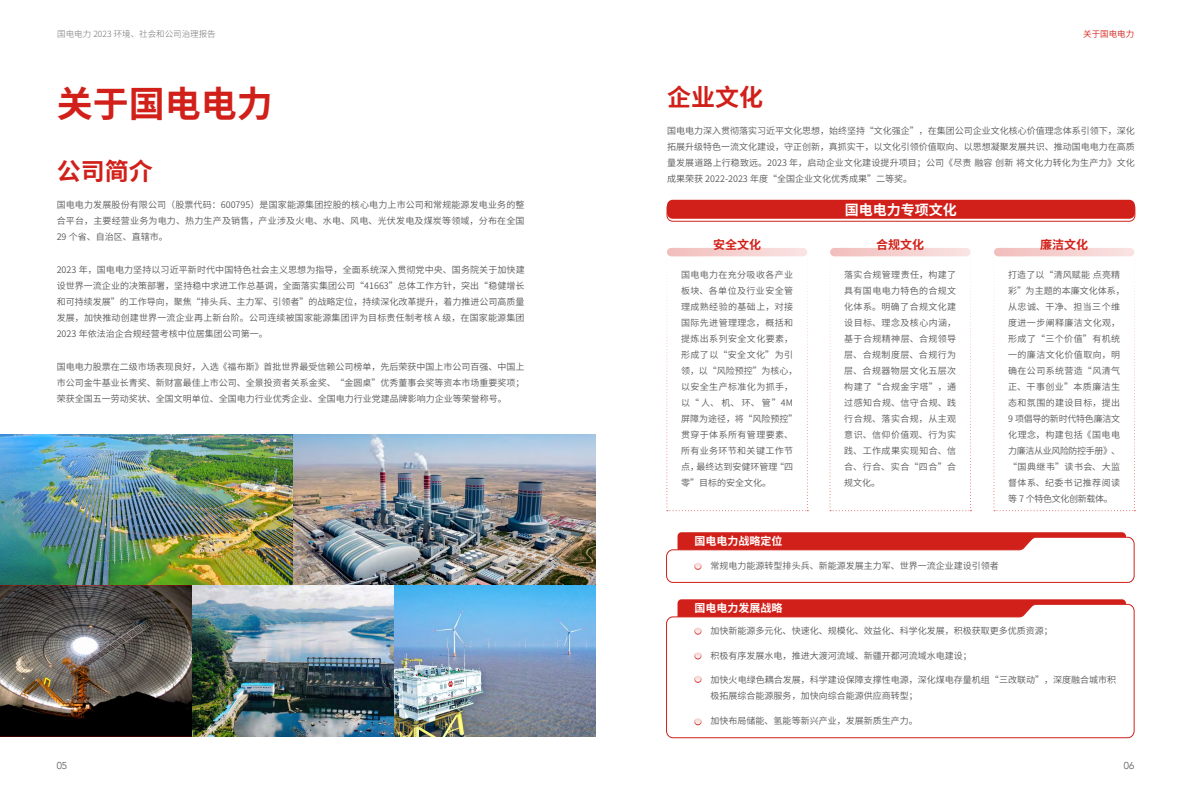
<style>
.page{position:relative;width:1191px;height:808px;background:#fff}
.page>*{position:absolute;margin:0;border:0;box-sizing:border-box;transform-origin:0 0}
.t1{font:700 36px "Source Han Sans CN";color:#d1201a}
.t2{font:700 24px "Source Han Sans CN";color:#d1201a}
.t3{font:700 14px "Source Han Sans CN";color:#fff}
.t4{font:700 12px "Source Han Sans CN";color:#d1201a}
.t5{font:700 11px "Source Han Sans CN";color:#fff}
.t6{font:300 10px "Avenir";color:#595757}
.t7{font:9px/16px "Source Han Sans CN";color:#595757;text-align:justify}
.t8{font:9px/16px "Source Han Sans CN";letter-spacing:.045em;color:#595757}
.t9{font:300 8.5px "Source Han Sans CN";color:#727171}
.t10{font:8.5px "Source Han Sans CN";color:#d1201a}
</style>
<div class="page">
<img style="left:0;top:435px;width:293px;height:151px">
<img style="left:0;top:586px;width:193px;height:151px">
<img style="left:293px;top:435px;width:302px;height:151px">
<img style="left:193px;top:586px;width:201px;height:151px">
<img style="left:394px;top:586px;width:201px;height:151px">
<div style="left:667px;top:202px;width:468px;height:19px;border:1px solid #d1201a;border-radius:6px"></div>
<svg style="left:666px;top:254px;width:142px;height:257px"></svg>
<svg style="left:667px;top:248px;width:140px;height:8px"></svg>
<svg style="left:829px;top:251px;width:142px;height:260px"></svg>
<svg style="left:830px;top:248px;width:140px;height:8px"></svg>
<svg style="left:993px;top:254px;width:142px;height:257px"></svg>
<svg style="left:994px;top:248px;width:140px;height:8px"></svg>
<div style="left:667px;top:200px;width:467px;height:19px;background:#d1201a;border-radius:6px"></div>
<div style="left:677px;top:532px;width:449px;height:34px;background:#d1201a;border-radius:4px"></div>
<svg style="left:666px;top:537px;width:468px;height:46px"></svg>
<div style="left:694px;top:563px;width:7px;height:6px;background:#f9e6e5;border-radius:50%"></div>
<div style="left:694px;top:563px;width:7px;height:6px;border:1px solid #d1201a;border-radius:50%"></div>
<div style="left:677px;top:599px;width:449px;height:34px;background:#d1201a;border-radius:4px"></div>
<svg style="left:666px;top:604px;width:468px;height:134px"></svg>
<div style="left:694px;top:628px;width:7px;height:6px;background:#f9e3e3;border-radius:50%"></div>
<div style="left:694px;top:627px;width:7px;height:7px;border:1px solid #d1201a;border-radius:50%"></div>
<div style="left:694px;top:652px;width:7px;height:7px;background:#f9e4e4;border-radius:50%"></div>
<div style="left:694px;top:652px;width:7px;height:7px;border:1px solid #d1201a;border-radius:50%"></div>
<div style="left:694px;top:676px;width:7px;height:6px;background:#f9e5e4;border-radius:50%"></div>
<div style="left:694px;top:676px;width:7px;height:6px;border:1px solid #d1201a;border-radius:50%"></div>
<div style="left:694px;top:718px;width:7px;height:7px;background:#f9e5e4;border-radius:50%"></div>
<div style="left:694px;top:718px;width:7px;height:7px;border:1px solid #d1201a;border-radius:50%"></div>
<p class="t9" style="left:57px;top:29px;width:160px">国电电力 2023 环境、社会和公司治理报告</p>
<p class="t10" style="left:1083px;top:29px;width:52px">关于国电电力</p>
<h1 class="t1" style="left:57px;top:83px;width:217px">关于国电电力</h1>
<h2 class="t2" style="left:57px;top:158px;width:97px">公司简介</h2>
<p class="t7" style="left:57px;top:197px;width:469px">国电电力发展股份有限公司（股票代码：600795）是国家能源集团控股的核心电力上市公司和常规能源发电业务的整合平台，主要经营业务为电力、热力生产及销售，产业涉及火电、水电、风电、光伏发电及煤炭等领域，分布在全国29 个省、自治区、直辖市。</p>
<p class="t7" style="left:57px;top:262px;width:469px">2023 年，国电电力坚持以习近平新时代中国特色社会主义思想为指导，全面系统深入贯彻党中央、国务院关于加快建设世界一流企业的决策部署，坚持稳中求进工作总基调，全面落实集团公司“41663”总体工作方针，突出“稳健增长和可持续发展”的工作导向，聚焦“排头兵、主力军、引领者”的战略定位，持续深化改革提升，着力推进公司高质量发展，加快推动创建世界一流企业再上新台阶。公司连续被国家能源集团评为目标责任制考核 A 级，在国家能源集团2023 年依法治企合规经营考核中位居集团公司第一。</p>
<p class="t7" style="left:57px;top:359px;width:469px">国电电力股票在二级市场表现良好，入选《福布斯》首批世界最受信赖公司榜单，先后荣获中国上市公司百强、中国上市公司金牛基业长青奖、新财富最佳上市公司、全景投资者关系金奖、“金圆桌”优秀董事会奖等资本市场重要奖项；荣获全国五一劳动奖状、全国文明单位、全国电力行业优秀企业、全国电力行业党建品牌影响力企业等荣誉称号。</p>
<h2 class="t2" style="left:667px;top:84px;width:97px">企业文化</h2>
<p class="t7" style="left:667px;top:123px;width:469px">国电电力深入贯彻落实习近平文化思想，始终坚持“文化强企”，在集团公司企业文化核心价值理念体系引领下，深化拓展升级特色一流文化建设，守正创新，真抓实干，以文化引领价值取向、以思想凝聚发展共识、推动国电电力在高质量发展道路上行稳致远。2023 年，启动企业文化建设提升项目；公司《尽责 融容 创新 将文化力转化为生产力》文化成果荣获 2022-2023 年度“全国企业文化优秀成果”二等奖。</p>
<h3 class="t4" style="left:713px;top:238px;width:49px">安全文化</h3>
<p class="t8" style="left:681px;top:267px;width:118px">国电电力在充分吸收各产业板块、各单位及行业安全管理成熟经验的基础上，对接国际先进管理理念，概括和提炼出系列安全文化要素，形成了以“安全文化”为引领，以“风险预控”为核心，以安全生产标准化为抓手，以“ 人、机、环、管 ”4M屏障为途径，将“风险预控”贯穿于体系所有管理要素、所有业务环节和关键工作节点，最终达到安健环管理“四零”目标的安全文化。</p>
<h3 class="t3" style="left:845px;top:202px;width:113px">国电电力专项文化</h3>
<h3 class="t4" style="left:876px;top:238px;width:49px">合规文化</h3>
<p class="t7" style="left:844px;top:267px;width:114px">落实合规管理责任，构建了具有国电电力特色的合规文化体系。明确了合规文化建设目标、理念及核心内涵，基于合规精神层、合规领导层、合规制度层、合规行为层、合规器物层文化五层次构建了“合规金字塔”，通过感知合规、信守合规、践行合规、落实合规，从主观意识、信仰价值观、行为实践、工作成果实现知合、信合、行合、实合“四合”合规文化。</p>
<h3 class="t4" style="left:1040px;top:238px;width:49px">廉洁文化</h3>
<p class="t8" style="left:1008px;top:267px;width:118px">打造了以“清风赋能 点亮精彩”为主题的本廉文化体系，从忠诚、干净、担当三个维度进一步阐释廉洁文化观，形成了“三个价值”有机统一的廉洁文化价值取向，明确在公司系统营造“风清气正、干事创业”本质廉洁生态和氛围的建设目标，提出<br>9 项倡导的新时代特色廉洁文化理念，构建包括《国电电力廉洁从业风险防控手册》、“国典继韦”读书会、大监督体系、纪委书记推荐阅读等 7 个特色文化创新载体。</p>
<p class="t5" style="left:694px;top:535px;width:89px">国电电力战略定位</p>
<p class="t7" style="left:710px;top:558px;width:289px">常规电力能源转型排头兵、新能源发展主力军、世界一流企业建设引领者</p>
<p class="t5" style="left:694px;top:602px;width:89px">国电电力发展战略</p>
<p class="t7" style="left:710px;top:623px;width:343px">加快新能源多元化、快速化、规模化、效益化、科学化发展，积极获取更多优质资源；</p>
<p class="t7" style="left:710px;top:648px;width:262px">积极有序发展水电，推进大渡河流域、新疆开都河流域水电建设；</p>
<p class="t7" style="left:710px;top:672px;width:407px">加快火电绿色耦合发展，科学建设保障支撑性电源，深化煤电存量机组“三改联动”，深度融合城市积极拓展综合能源服务，加快向综合能源供应商转型；</p>
<p class="t7" style="left:710px;top:713px;width:208px">加快布局储能、氢能等新兴产业，发展新质生产力。</p>
<p class="t6" style="left:57px;top:759px;width:12px">05</p>
<p class="t6" style="left:1123px;top:759px;width:12px">06</p>
</div>
